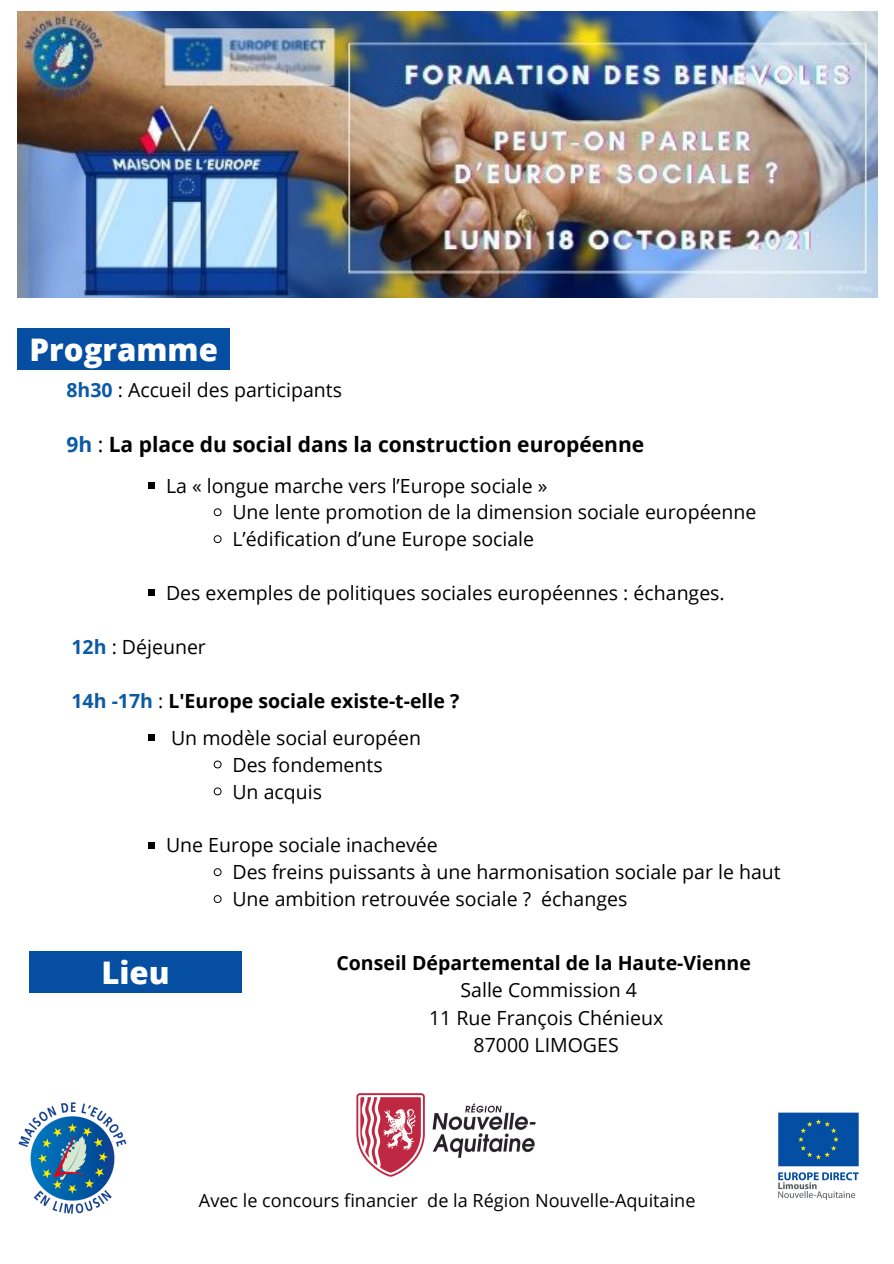
<style>
.page{position:relative;width:894px;height:1264px;background:#fff}
.page>*{position:absolute;margin:0;border:0;box-sizing:border-box;transform-origin:0 0}
.t1{font:800 31.05px "Open Sans";color:#fff}
.t2{font:700 21px "Open Sans";color:#000}
.t3{font:19.5px "Open Sans";color:#000}
.t4{font:700 19.5px "Open Sans";color:#000}
.t5{font:18px "Open Sans";color:#000}
.s1{font-weight:700;color:#0a5aa5}
.s2{color:#0a5aa5}
.s3{font-weight:400}
</style>
<div class="page">
<img style="left:17px;top:12px;width:860px;height:285px">
<img style="left:778px;top:1112px;width:81px;height:88px">
<img style="left:18px;top:1102px;width:109px;height:112px">
<img style="left:356px;top:1093px;width:180px;height:84px">
<div style="left:17px;top:328px;width:213px;height:42px;background:#054ea2"></div>
<div style="left:148px;top:482px;width:7px;height:7px;background:#000"></div>
<svg style="left:213px;top:508px;width:9px;height:8px"></svg>
<svg style="left:213px;top:535px;width:9px;height:8px"></svg>
<div style="left:148px;top:589px;width:7px;height:7px;background:#000"></div>
<div style="left:148px;top:734px;width:7px;height:7px;background:#000"></div>
<svg style="left:213px;top:760px;width:9px;height:8px"></svg>
<svg style="left:213px;top:787px;width:9px;height:8px"></svg>
<div style="left:148px;top:841px;width:7px;height:7px;background:#000"></div>
<svg style="left:213px;top:868px;width:9px;height:8px"></svg>
<svg style="left:213px;top:895px;width:9px;height:8px"></svg>
<div style="left:29px;top:951px;width:213px;height:41px;background:#054ea2"></div>
<p class="t1" style="left:30px;top:327px;width:190px">Programme</p>
<p class="t3" style="left:66px;top:376px;width:277px"><span class="s1">8h30</span> : Accueil des participants</p>
<p class="t2" style="left:66px;top:430px;width:579px"><span class="s2">9h</span> <span class="s3">:</span> La place du social dans la construction européenne</p>
<p class="t3" style="left:166px;top:471px;width:383px">La « longue marche vers l’Europe sociale »</p>
<p class="t3" style="left:232px;top:498px;width:525px">Une lente promotion de la dimension sociale européenne</p>
<p class="t3" style="left:232px;top:525px;width:303px">L’édification d’une Europe sociale</p>
<p class="t3" style="left:166px;top:579px;width:560px">Des exemples de politiques sociales européennes : échanges.</p>
<p class="t3" style="left:71px;top:633px;width:136px"><span class="s1">12h</span> : Déjeuner</p>
<p class="t4" style="left:71px;top:687px;width:389px"><span class="s2">14h -17h</span> <span class="s3">:</span> L'Europe sociale existe-t-elle ?</p>
<p class="t3" style="left:171px;top:724px;width:251px">Un modèle social européen</p>
<p class="t3" style="left:232px;top:750px;width:152px">Des fondements</p>
<p class="t3" style="left:232px;top:777px;width:91px">Un acquis</p>
<p class="t3" style="left:166px;top:831px;width:273px">Une Europe sociale inachevée</p>
<p class="t3" style="left:232px;top:858px;width:549px">Des freins puissants à une harmonisation sociale par le haut</p>
<p class="t3" style="left:232px;top:885px;width:396px">Une ambition retrouvée sociale ? échanges</p>
<p class="t1" style="left:101px;top:950px;width:70px">Lieu</p>
<p class="t4" style="left:336px;top:949px;width:416px">Conseil Départemental de la Haute-Vienne</p>
<p class="t3" style="left:460px;top:976px;width:178px">Salle Commission 4</p>
<p class="t3" style="left:429px;top:1003px;width:235px">11 Rue François Chénieux</p>
<p class="t3" style="left:473px;top:1030px;width:146px">87000 LIMOGES</p>
<p class="t5" style="left:199px;top:1187px;width:498px">Avec le concours financier de la Région Nouvelle-Aquitaine</p>
</div>
